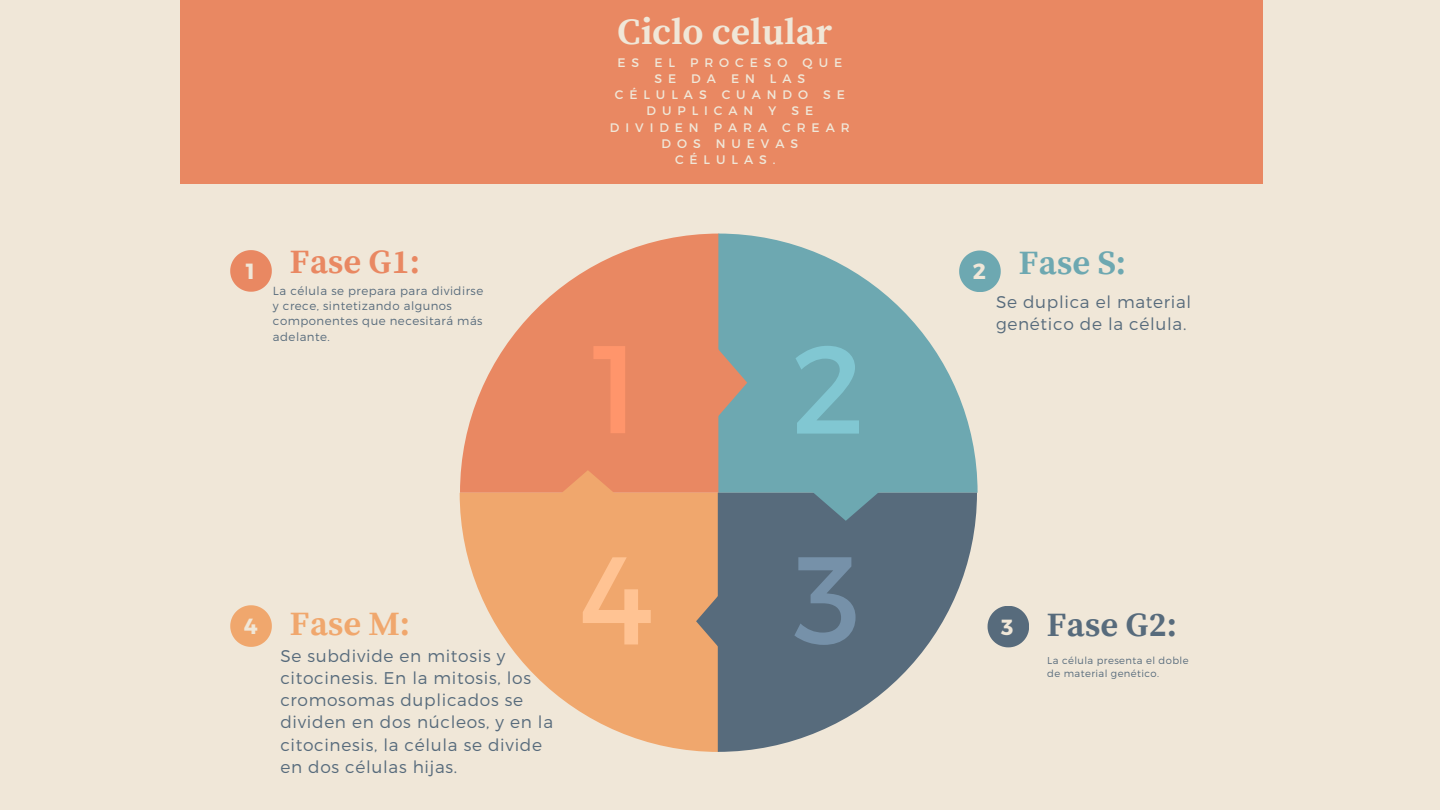
<style>
.page{position:relative;width:1440px;height:810px;background:#f0e7d8}
.page>*{position:absolute;margin:0;border:0;box-sizing:border-box;transform-origin:0 0}
.t1{font:124.5px "Montserrat";color:#ff956b}
.t2{font:124.5px "Montserrat";color:#81c7d2}
.t3{font:124.5px "Montserrat";color:#ffc393}
.t4{font:124.5px "Montserrat";color:#7691a9}
.t5{font:700 37.1px "Source Serif Pro";color:#f0e7d8}
.t6{font:700 34px "Source Serif Pro";color:#e98862}
.t7{font:700 34px "Source Serif Pro";color:#576b7c}
.t8{font:700 34px "Source Serif Pro";color:#6da8b1}
.t9{font:700 34px "Source Serif Pro";color:#f0a76d}
.t10{font:700 21.9px "Montserrat";color:#f0e7d8}
.t11{font:300 17px/22.1px "Montserrat";letter-spacing:.04em;color:#576b7c}
.t12{font:12.4px "Montserrat";letter-spacing:.48em;color:#f0e7d8}
.t13{font:300 11.7px/15.3px "Montserrat";letter-spacing:.04em;color:#576b7c}
.t14{font:300 10px/13px "Montserrat";letter-spacing:.04em;color:#576b7c}
</style>
<div class="page">
<svg style="left:460px;top:234px;width:258px;height:259px;fill:#e98862"></svg>
<svg style="left:718px;top:234px;width:260px;height:259px;fill:#6da8b1"></svg>
<svg style="left:460px;top:493px;width:258px;height:259px;fill:#f0a76d"></svg>
<svg style="left:718px;top:493px;width:259px;height:259px;fill:#576b7c"></svg>
<svg style="left:715px;top:345px;width:32px;height:76px;background:#ab9789"></svg>
<svg style="left:808px;top:488px;width:76px;height:33px;background:#628996"></svg>
<svg style="left:696px;top:583px;width:33px;height:76px;background:#9a8575"></svg>
<svg style="left:550px;top:470px;width:76px;height:33px;background:#ec9968"></svg>
<div style="left:180px;top:0;width:1083px;height:183px;background:#e98862"></div>
<svg style="left:230px;top:250px;width:42px;height:42px"></svg>
<svg style="left:959px;top:251px;width:42px;height:41px"></svg>
<svg style="left:230px;top:605px;width:42px;height:42px"></svg>
<svg style="left:988px;top:606px;width:41px;height:41px"></svg>
<p class="t10" style="left:246px;top:257px;width:11px">1</p>
<p class="t6" style="left:290px;top:242px;width:132px">Fase G1:</p>
<p class="t13" style="left:273px;top:282px;width:212px">La célula se prepara para dividirse y crece, sintetizando algunos componentes que necesitará más adelante.</p>
<p class="t5" style="left:618px;top:10px;width:216px">Ciclo celular</p>
<h2 class="t12" style="left:618px;top:54px;width:226px">ES EL PROCESO QUE</h2>
<h2 class="t12" style="left:654px;top:71px;width:152px">SE DA EN LAS</h2>
<h2 class="t12" style="left:615px;top:87px;width:232px">CÉLULAS CUANDO SE</h2>
<h2 class="t12" style="left:647px;top:103px;width:168px">DUPLICAN Y SE</h2>
<h2 class="t12" style="left:610px;top:119px;width:241px">DIVIDEN PARA CREAR</h2>
<h2 class="t12" style="left:662px;top:135px;width:138px">DOS NUEVAS</h2>
<h2 class="t12" style="left:675px;top:151px;width:102px">CÉLULAS.</h2>
<p class="t1" style="left:592px;top:308px;width:50px">1</p>
<h1 class="t2" style="left:791px;top:308px;width:75px">2</h1>
<p class="t10" style="left:244px;top:612px;width:15px">4</p>
<p class="t9" style="left:290px;top:604px;width:122px">Fase M:</p>
<p class="t11" style="left:280px;top:644px;width:274px">Se subdivide en mitosis y citocinesis. En la mitosis, los cromosomas duplicados se dividen en dos núcleos, y en la citocinesis, la célula se divide en dos células hijas.</p>
<p class="t3" style="left:579px;top:519px;width:76px">4</p>
<h3 class="t4" style="left:794px;top:519px;width:69px">3</h3>
<p class="t10" style="left:973px;top:257px;width:15px">2</p>
<p class="t8" style="left:1019px;top:242px;width:109px">Fase S:</p>
<p class="t11" style="left:996px;top:290px;width:197px">Se duplica el material genético de la célula.</p>
<p class="t10" style="left:1001px;top:613px;width:14px">3</p>
<p class="t7" style="left:1047px;top:605px;width:132px">Fase G2:</p>
<p class="t14" style="left:1047px;top:653px;width:143px">La célula presenta el doble de material genético.</p>
</div>
